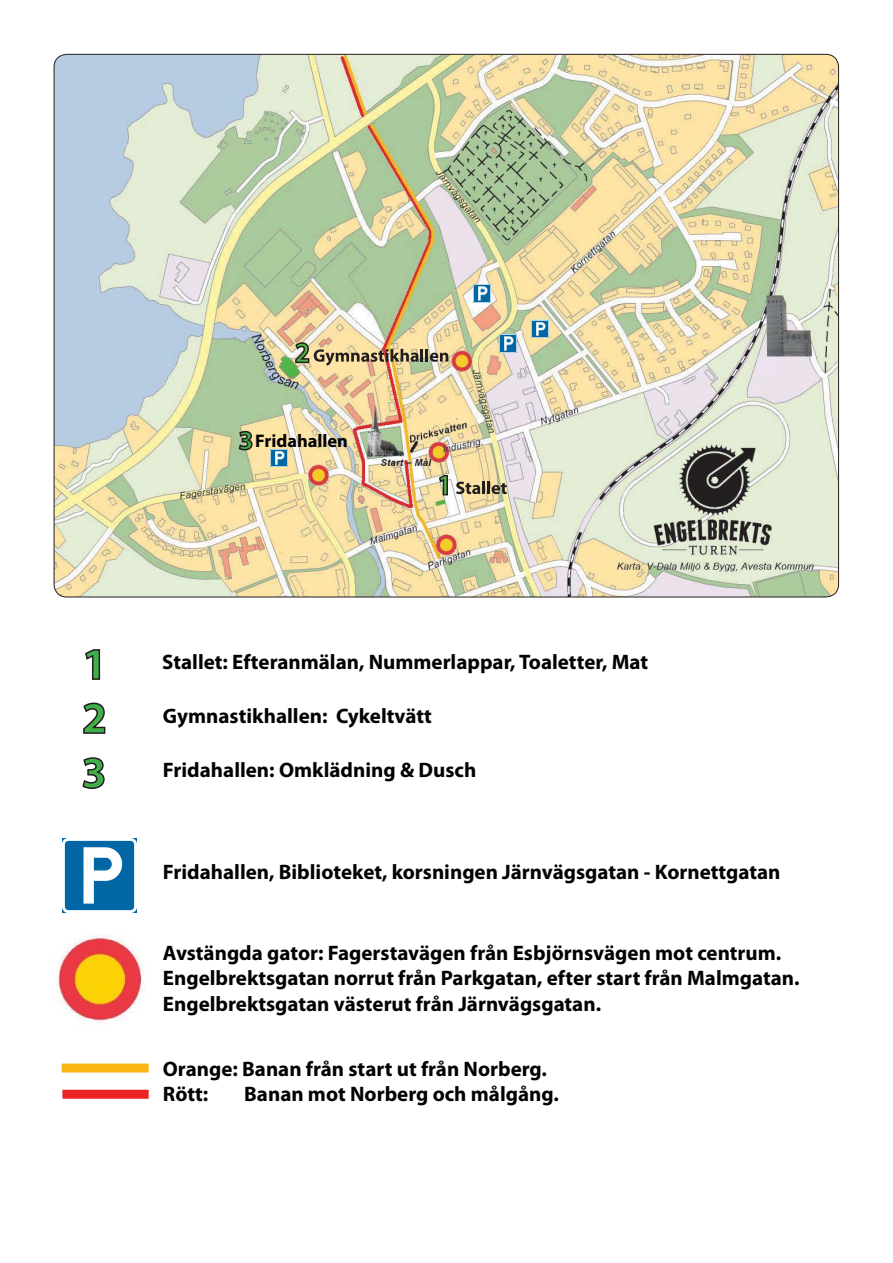
<style>
.page{position:relative;width:893px;height:1263px;background:#fff}
.page>*{position:absolute;margin:0;border:0;box-sizing:border-box;transform-origin:0 0}
.t1{font:700 45px "Myriad Pro";color:#40ae49}
.t2{font:700 21px/25.2px "Myriad Pro";color:#010202}
.t3{font:700 18.3px "Myriad Pro";color:#010202}
.s1{font-size:26.85px;color:#40ae49}
.s2{font-size:45px;color:#40ae49}
</style>
<div class="page">
<img style="left:54px;top:54px;width:784px;height:543px;border-radius:13px">
<img style="left:63px;top:839px;width:73px;height:74px">
<img style="left:57px;top:935px;width:86px;height:88px">
<div style="left:62px;top:1064px;width:87px;height:9px;background:#fab715"></div>
<div style="left:62px;top:1090px;width:87px;height:9px;background:#ed2226"></div>
<svg style="left:437px;top:473px;width:12px;height:24px"></svg>
<svg style="left:456px;top:481px;width:51px;height:13px"></svg>
<img style="left:292px;top:341px;width:156px;height:25px">
<div style="left:757px;top:358px;width:20px;height:20px;background:#ede2f0"></div>
<img style="left:499px;top:335px;width:18px;height:17px">
<img style="left:531px;top:320px;width:18px;height:18px">
<img style="left:473px;top:285px;width:18px;height:17px">
<img style="left:270px;top:449px;width:18px;height:18px">
<svg style="left:82px;top:757px;width:23px;height:32px"></svg>
<svg style="left:83px;top:702px;width:23px;height:32px"></svg>
<svg style="left:85px;top:649px;width:16px;height:31px"></svg>
<svg style="left:237px;top:430px;width:16px;height:21px"></svg>
<p class="t3" style="left:238px;top:434px;width:111px"><span class="s1">3</span>Fridahallen</p>
<p class="t2" style="left:82px;top:650px;width:567px"><span class="s2">1</span> Stallet: Efteranmälan, Nummerlappar, Toaletter, Mat</p>
<p class="t2" style="left:163px;top:705px;width:270px">Gymnastikhallen: Cykeltvätt</p>
<p class="t2" style="left:163px;top:759px;width:315px">Fridahallen: Omklädning &amp; Dusch</p>
<h1 class="t1" style="left:82px;top:701px;width:26px">2</h1>
<h1 class="t1" style="left:82px;top:756px;width:26px">3</h1>
<p class="t2" style="left:163px;top:861px;width:619px">Fridahallen, Biblioteket, korsningen Järnvägsgatan - Kornettgatan</p>
<p class="t2" style="left:163px;top:942px;width:638px">Avstängda gator: Fagerstavägen från Esbjörnsvägen mot centrum.<br>Engelbrektsgatan norrut från Parkgatan, efter start från Malmgatan.<br>Engelbrektsgatan västerut från Järnvägsgatan.</p>
<p class="t2" style="left:163px;top:1057px;width:386px">Orange: Banan från start ut från Norberg.<br>Rött:</p>
<p class="t2" style="left:244px;top:1083px;width:316px">Banan mot Norberg och målgång.</p>
</div>
